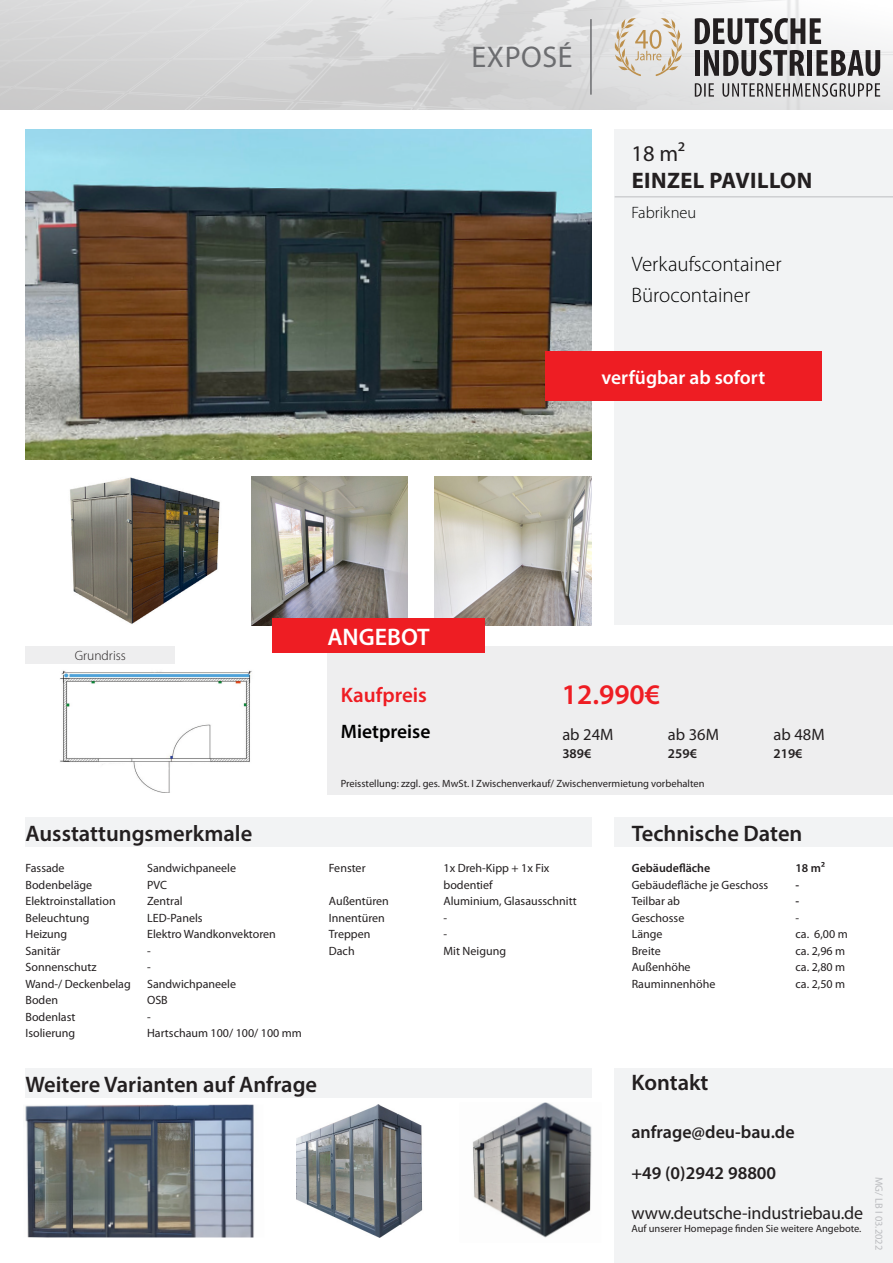
<style>
.page{position:relative;width:893px;height:1263px;background:#fff}
.page>*{position:absolute;margin:0;border:0;box-sizing:border-box;transform-origin:0 0}
.t1{font:30px "Myriad Pro";letter-spacing:.02em;color:#6c6d70}
.t2{font:600 28.5px "Myriad Pro";color:#ee1d23}
.t3{font:600 24px "Myriad Pro";color:#fff}
.t4{font:600 22.5px "Myriad Pro";color:#231f20}
.t5{font:700 22.5px "Myriad Pro";letter-spacing:.02em;color:#231f20}
.t6{font:22.5px "Myriad Pro";color:#231f20}
.t7{font:300 21px/31.5px "Myriad Pro";color:#000}
.t8{font:600 21px "Myriad Pro";color:#ee1d23}
.t9{font:600 19.5px "Myriad Pro";color:#fff}
.t10{font:600 19.5px "Myriad Pro";color:#000}
.t11{font:600 18px "Myriad Pro";color:#231f20}
.t12{font:18px "Myriad Pro";letter-spacing:-.01em;color:#231f20}
.t13{font:16.5px "Myriad Pro";color:#231f20}
.t14{font:300 16.5px "Myriad Pro";color:#000}
.t15{font:600 13.5px "Myriad Pro";color:#231f20}
.t16{font:300 13.5px "Myriad Pro";color:#231f20}
.t17{font:12px/16.5px "Myriad Pro";color:#231f20}
.t18{font:600 12px/16.5px "Myriad Pro";color:#231f20}
.t19{font:10.5px "Myriad Pro";color:#231f20}
.t20{font:10.5px "Myriad Pro";color:#bcbdc0}
</style>
<div class="page">
<img style="left:70px;top:476px;width:338px;height:149px">
<img style="left:60px;top:670px;width:192px;height:122px">
<div style="left:327px;top:646px;width:566px;height:149px;background:#eeeeef"></div>
<hr style="left:590px;top:19px;width:2px;height:76px;background:#6c6d70">
<svg style="left:695px;top:83px;width:185px;height:14px;background:#a6a5a6"></svg>
<svg style="left:695px;top:18px;width:126px;height:26px"></svg>
<div style="left:695px;top:50px;width:5px;height:26px;background:#231f20"></div>
<svg style="left:704px;top:50px;width:101px;height:26px;background:#7d7b7b"></svg>
<div style="left:807px;top:50px;width:5px;height:26px;background:#231f20"></div>
<svg style="left:816px;top:50px;width:64px;height:26px"></svg>
<svg style="left:613px;top:17px;width:71px;height:59px;background:#ded6ca"></svg>
<img style="left:26px;top:129px;width:566px;height:330px">
<div style="left:615px;top:129px;width:278px;height:496px;background:#f2f3f4"></div>
<div style="left:545px;top:352px;width:276px;height:49px;background:#ee1d23"></div>
<div style="left:615px;top:817px;width:278px;height:30px;background:#f2f3f4"></div>
<div style="left:26px;top:817px;width:566px;height:30px;background:#f2f3f4"></div>
<div style="left:615px;top:1068px;width:278px;height:195px;background:#f2f3f4"></div>
<hr style="left:615px;top:196px;width:278px;height:1px;background:#bcbdc0">
<img style="left:434px;top:476px;width:158px;height:149px">
<div style="left:26px;top:646px;width:149px;height:17px;background:#eeeeef"></div>
<div style="left:272px;top:618px;width:213px;height:35px;background:#ee1d23"></div>
<div style="left:26px;top:1068px;width:566px;height:30px;background:#f2f3f4"></div>
<img style="left:297px;top:1104px;width:126px;height:133px">
<img style="left:25px;top:1104px;width:229px;height:133px">
<img style="left:473px;top:1102px;width:119px;height:136px">
<h1 class="t1" style="left:472px;top:39px;width:103px">EXPOSÉ</h1>
<h3 class="t6" style="left:631px;top:140px;width:55px">18 m²</h3>
<h3 class="t5" style="left:632px;top:166px;width:182px">EINZEL PAVILLON</h3>
<h3 class="t14" style="left:631px;top:202px;width:66px">Fabrikneu</h3>
<h3 class="t7" style="left:631px;top:248px;width:152px">Verkaufscontainer<br>Bürocontainer</h3>
<h3 class="t9" style="left:601px;top:365px;width:165px">verfügbar ab sofort</h3>
<p class="t16" style="left:75px;top:647px;width:53px">Grundriss</p>
<h3 class="t3" style="left:327px;top:621px;width:104px">ANGEBOT</h3>
<h3 class="t8" style="left:341px;top:681px;width:88px">Kaufpreis</h3>
<h3 class="t10" style="left:341px;top:719px;width:91px">Mietpreise</h3>
<h2 class="t2" style="left:562px;top:676px;width:100px">12.990€</h2>
<h3 class="t13" style="left:562px;top:724px;width:53px">ab 24M</h3>
<p class="t15" style="left:562px;top:744px;width:30px">389€</p>
<h3 class="t13" style="left:668px;top:724px;width:53px">ab 36M</h3>
<p class="t15" style="left:668px;top:744px;width:30px">259€</p>
<p class="t19" style="left:341px;top:777px;width:365px">Preisstellung: zzgl. ges. MwSt. I Zwischenverkauf/ Zwischenvermietung vorbehalten</p>
<h3 class="t13" style="left:774px;top:724px;width:53px">ab 48M</h3>
<p class="t15" style="left:774px;top:744px;width:30px">219€</p>
<h3 class="t4" style="left:26px;top:819px;width:228px">Ausstattungsmerkmale</h3>
<h3 class="t4" style="left:632px;top:819px;width:172px">Technische Daten</h3>
<p class="t17" style="left:26px;top:860px;width:107px">Fassade<br>Bodenbeläge<br>Elektroinstallation<br>Beleuchtung<br>Heizung<br>Sanitär<br>Sonnenschutz<br>Wand-/ Deckenbelag<br>Boden<br>Bodenlast<br>Isolierung</p>
<p class="t17" style="left:329px;top:860px;width:38px">Fenster</p>
<p class="t17" style="left:147px;top:860px;width:156px">Sandwichpaneele<br>PVC<br>Zentral<br>LED-Panels<br>Elektro Wandkonvektoren<br>-<br>-<br>Sandwichpaneele<br>OSB<br>-<br>Hartschaum 100/ 100/ 100 mm</p>
<p class="t17" style="left:443px;top:860px;width:135px">1x Dreh-Kipp + 1x Fix bodentief<br>Aluminium, Glasausschnitt -<br>-<br>Mit Neigung</p>
<p class="t17" style="left:329px;top:893px;width:62px">Außentüren<br>Innentüren<br>Treppen<br>Dach</p>
<p class="t18" style="left:632px;top:860px;width:80px">Gebäudefläche</p>
<p class="t17" style="left:632px;top:876px;width:138px">Gebäudefläche je Geschoss<br>Teilbar ab<br>Geschosse<br>Länge<br>Breite<br>Außenhöhe<br>Rauminnenhöhe</p>
<p class="t18" style="left:795px;top:860px;width:31px">18 m² -<br>-</p>
<p class="t17" style="left:795px;top:909px;width:54px">-<br>ca. 6,00 m ca. 2,96 m ca. 2,80 m ca. 2,50 m</p>
<h3 class="t4" style="left:26px;top:1070px;width:293px">Weitere Varianten auf Anfrage</h3>
<h3 class="t4" style="left:631px;top:1068px;width:79px">Kontakt</h3>
<h3 class="t11" style="left:631px;top:1121px;width:165px">anfrage@deu-bau.de</h3>
<h3 class="t11" style="left:631px;top:1161px;width:146px">+49 (0)2942 98800</h3>
<h3 class="t12" style="left:631px;top:1202px;width:233px">www.deutsche-industriebau.de</h3>
<p class="t19" style="left:631px;top:1222px;width:231px">Auf unserer Homepage finden Sie weitere Angebote.</p>
<p class="t19" style="left:631px;top:1217px;width:215px">Preisstellung: zzgl. ges. MwSt. I Zwischenverkauf/</p>
<p class="t20" style="left:885px;top:1177px;width:75px;rotate:90deg">MG/ LB I 03.2022</p>
</div>
